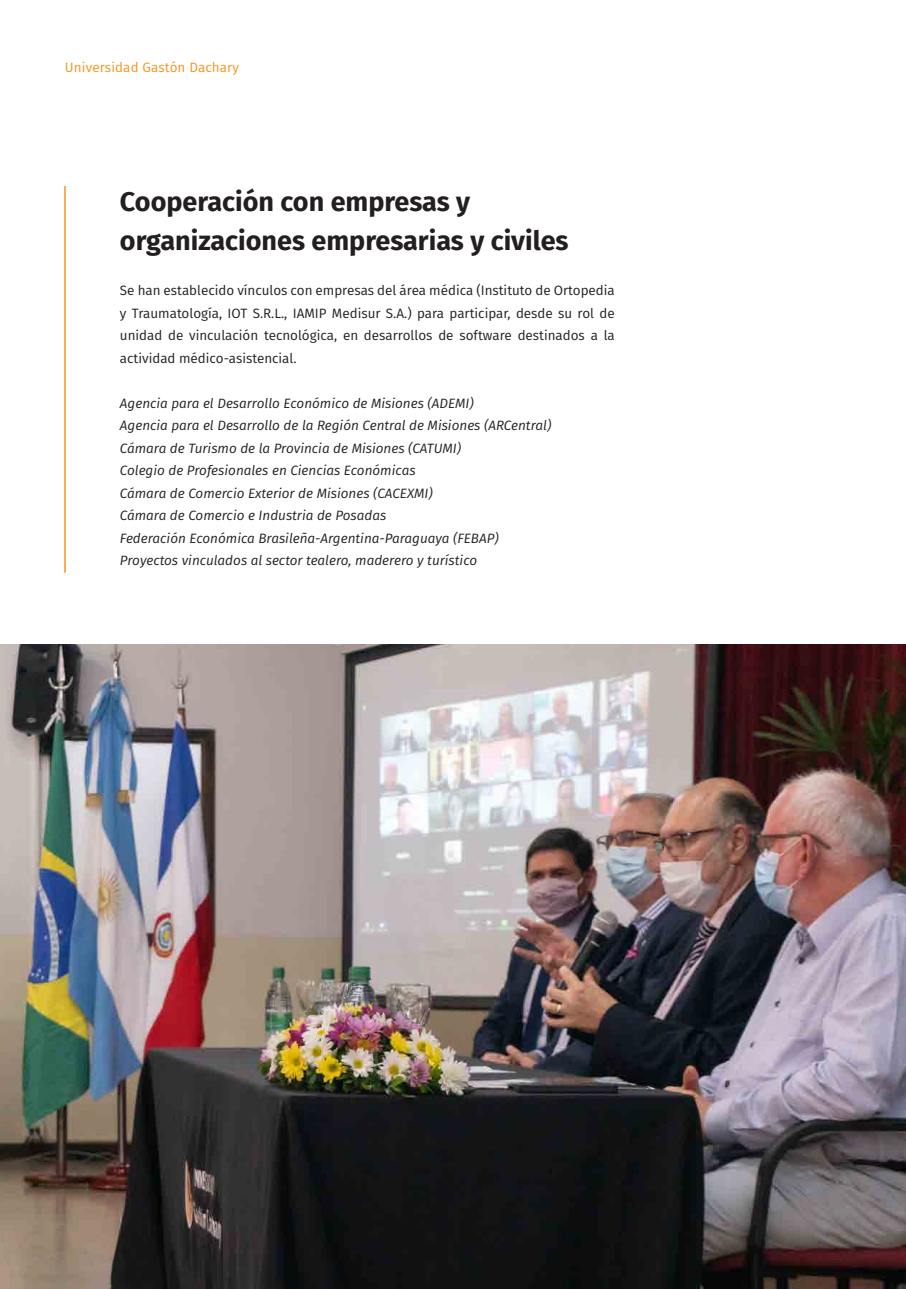
<style>
.page{position:relative;width:906px;height:1289px;background:#fff}
.page>*{position:absolute;margin:0;border:0;box-sizing:border-box;transform-origin:0 0}
.t1{font:700 27px/39px "Fira Sans";color:#231f20}
.t2{font:italic 13.5px/22.5px "Fira Sans";color:#231f20}
.t3{font:13.5px/22.5px "Fira Sans";color:#231f20;text-align:justify}
.t4{font:13.5px "Fira Sans";letter-spacing:.01em;color:#f7931d}
</style>
<div class="page">
<hr style="left:64px;top:186px;width:2px;height:386px;background:#f7931d">
<img style="left:0;top:644px;width:906px;height:644px">
<p class="t4" style="left:65px;top:57px;width:176px">Universidad Gastón Dachary</p>
<h1 class="t1" style="left:120px;top:180px;width:450px">Cooperación con empresas y organizaciones empresarias y civiles</h1>
<p class="t3" style="left:120px;top:279px;width:496px">Se han establecido vínculos con empresas del área médica (Instituto de Ortopedia y Traumatología, IOT S.R.L., IAMIP Medisur S.A.) para participar, desde su rol de unidad de vinculación tecnológica, en desarrollos de software destinados a la actividad médico-asistencial.</p>
<p class="t2" style="left:120px;top:391px;width:433px">Agencia para el Desarrollo Económico de Misiones (ADEMI)<br>Agencia para el Desarrollo de la Región Central de Misiones (ARCentral)<br>Cámara de Turismo de la Provincia de Misiones (CATUMI)<br>Colegio de Profesionales en Ciencias Económicas<br>Cámara de Comercio Exterior de Misiones (CACEXMI)<br>Cámara de Comercio e Industria de Posadas<br>Federación Económica Brasileña-Argentina-Paraguaya (FEBAP)<br>Proyectos vinculados al sector tealero, maderero y turístico</p>
</div>
